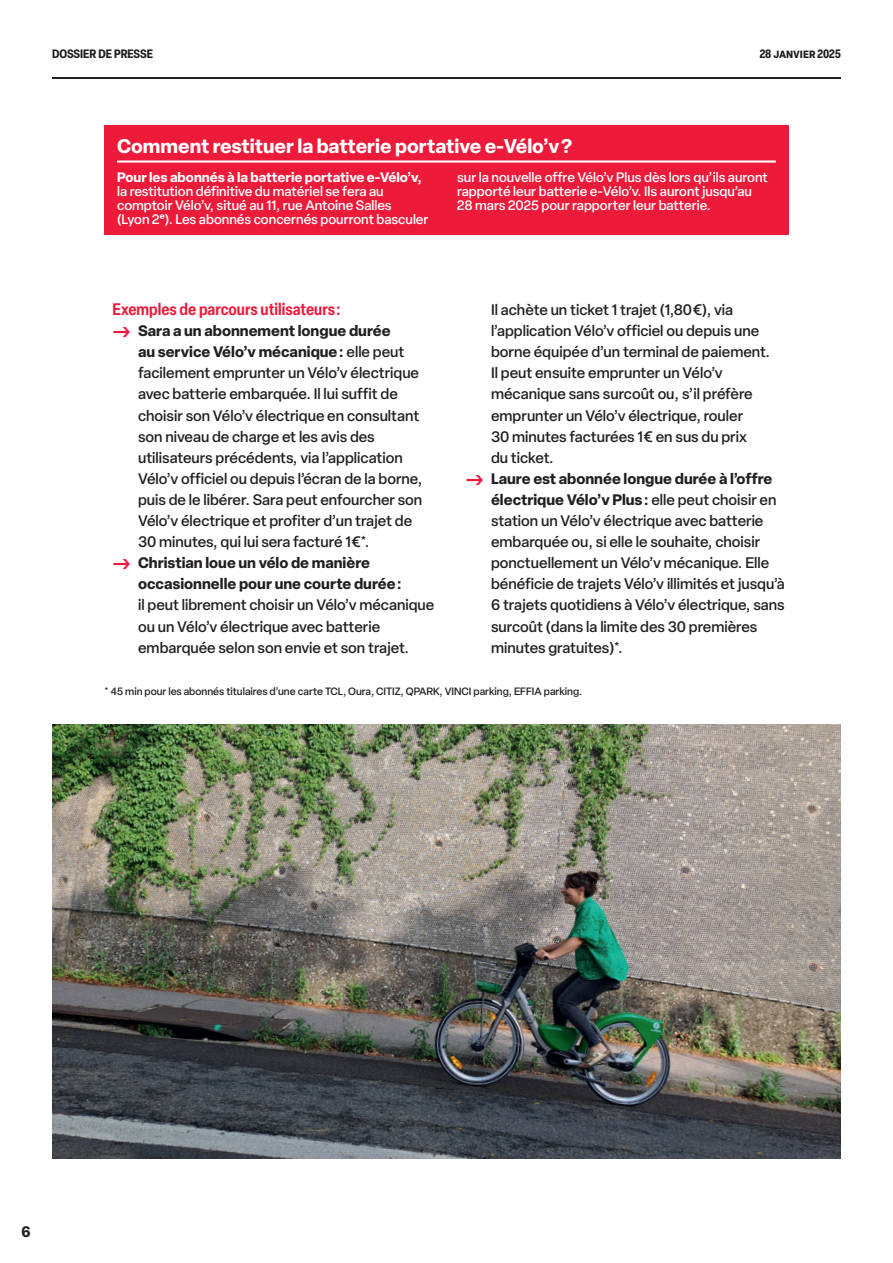
<style>
.page{position:relative;width:893px;height:1263px;background:#fff}
.page>*{position:absolute;margin:0;border:0;box-sizing:border-box;transform-origin:0 0}
.Encadré_-_H1_-_Blanc{font:700 19.5px "Elza";color:#fff}
.H5_-_Rouge{font:600 condensed 16.5px "Elza";color:#ed1a3a}
.t1{font:500 15px/21.1px "Elza";color:#231f20}
.t2{font:700 15px "Elza Text";color:#231f20}
.Encadré_-_Texte_courant_-_Blanc{font:500 13.5px/14.1px "Elza";color:#fff}
.t3{font:700 condensed 12px "Elza";color:#231f20}
.Texte_courant_-_Noir{font:500 10.5px "Elza";color:#231f20}
.s1{font-weight:700}
.s2{font-weight:400;font-size:27px;color:#ed1a3a}
</style>
<div class="page">
<div style="left:104px;top:125px;width:685px;height:110px;background:#ed1a3a"></div>
<hr style="left:117px;top:160px;width:659px;height:3px;background:#fff">
<hr style="left:52px;top:77px;width:789px;height:2px;background:#231f20">
<img style="left:52px;top:724px;width:789px;height:435px">
<p class="t3" style="left:52px;top:45px;width:103px">DOSSIER DE PRESSE</p>
<p class="t3" style="left:760px;top:45px;width:83px">28 janvier 2025</p>
<p class="Encadré_-_H1_-_Blanc" style="left:117px;top:133px;width:457px">Comment restituer la batterie portative e-Vélo’v ?</p>
<p class="Encadré_-_Texte_courant_-_Blanc" style="left:117px;top:170px;width:313px"><span class="s1">Pour les abonnés à la batterie portative e-Vélo’v, </span>la restitution définitive du matériel se fera au comptoir Vélo’v, situé au 11, rue Antoine Salles<br>(Lyon 2e). Les abonnés concernés pourront basculer</p>
<p class="Encadré_-_Texte_courant_-_Blanc" style="left:457px;top:170px;width:312px">sur la nouvelle offre Vélo’v Plus dès lors qu’ils auront rapporté leur batterie e-Vélo’v. Ils auront jusqu’au<br>28 mars 2025 pour rapporter leur batterie.</p>
<p class="H5_-_Rouge" style="left:113px;top:298px;width:230px">Exemples de parcours utilisateurs :</p>
<p class="t1" style="left:138px;top:320px;width:286px;text-indent:-26px"><span class="s2">→</span> <span class="s1">Sara a un abonnement longue durée<br>au service Vélo’v mécanique :</span> elle peut facilement emprunter un Vélo’v électrique avec batterie embarquée. Il lui suffit de choisir son Vélo’v électrique en consultant son niveau de charge et les avis des utilisateurs précédents, via l’application Vélo’v officiel ou depuis l’écran de la borne, puis de le libérer. Sara peut enfourcher son Vélo’v électrique et profiter d’un trajet de 30 minutes, qui lui sera facturé 1 €*.</p>
<p class="t1" style="left:138px;top:552px;width:298px;text-indent:-26px"><span class="s2">→</span> <span class="s1">Christian loue un vélo de manière occasionnelle pour une courte durée :<br></span>il peut librement choisir un Vélo’v mécanique ou un Vélo’v électrique avec batterie embarquée selon son envie et son trajet.</p>
<p class="t1" style="left:491px;top:299px;width:281px">Il achète un ticket 1 trajet (1,80 €), via l’application Vélo’v officiel ou depuis une borne équipée d’un terminal de paiement.<br>Il peut ensuite emprunter un Vélo’v mécanique sans surcoût ou, s’il préfère emprunter un Vélo’v électrique, rouler<br>30 minutes facturées 1 € en sus du prix<br>du ticket.</p>
<p class="t1" style="left:491px;top:468px;width:295px;text-indent:-26px"><span class="s2">→</span> <span class="s1">Laure est abonnée longue durée à l’offre électrique Vélo’v Plus :</span> elle peut choisir en station un Vélo’v électrique avec batterie embarquée ou, si elle le souhaite, choisir ponctuellement un Vélo’v mécanique. Elle bénéficie de trajets Vélo’v illimités et jusqu’à 6 trajets quotidiens à Vélo’v électrique, sans surcoût (dans la limite des 30 premières minutes gratuites)*.</p>
<p class="Texte_courant_-_Noir" style="left:104px;top:684px;width:480px">* 45 min pour les abonnés titulaires d’une carte TCL, Oura, CITIZ, QPARK, VINCI parking, EFFIA parking.</p>
<p class="t2" style="left:21px;top:1220px;width:11px">6</p>
</div>
